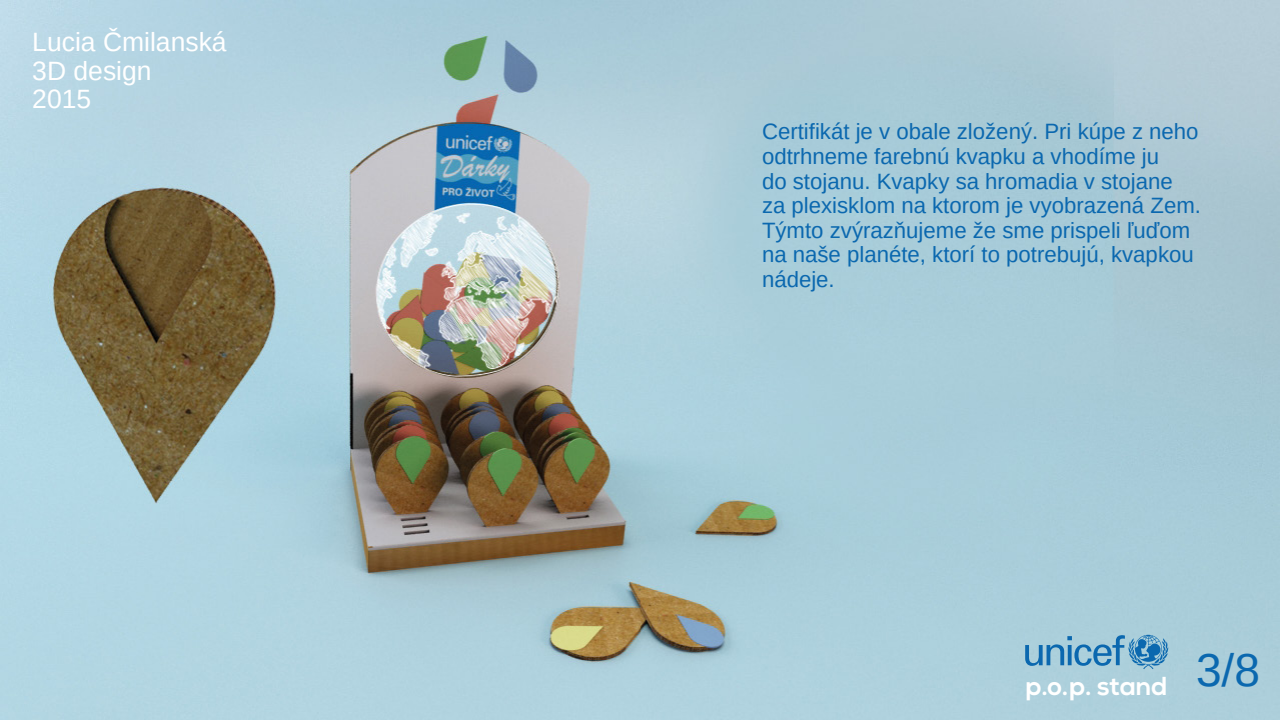
<style>
.page{position:relative;width:1280px;height:720px;background:#fff}
.page>*{position:absolute;margin:0;border:0;box-sizing:border-box;transform-origin:0 0}
.t1{font:46.1px "Arimo";color:#0b68af}
.t2{font:26.5px/28.3px "Arimo";color:#fff}
.t3{font:700 26px "Nexa";color:#fff}
.t4{font:22.2px/24.7px "Arimo";color:#0b68af}
</style>
<div class="page">
<img style="left:1px;top:0;width:1278px;height:720px">
<svg style="left:1025px;top:635px;width:143px;height:34px;background:#77aecc"></svg>
<p class="t2" style="left:32px;top:28px;width:196px">Lucia Čmilanská<br>3D design<br>2015</p>
<p class="t4" style="left:762px;top:119px;width:441px">Certifikát je v obale zložený. Pri kúpe z neho odtrhneme farebnú kvapku a vhodíme ju<br>do stojanu. Kvapky sa hromadia v stojane za plexisklom na ktorom je vyobrazená Zem.<br>Týmto zvýrazňujeme že sme prispeli ľuďom na naše planéte, ktorí to potrebujú, kvapkou nádeje.</p>
<p class="t3" style="left:1026px;top:671px;width:143px">p.o.p. stand</p>
<h1 class="t1" style="left:1196px;top:641px;width:66px">3/8</h1>
</div>
